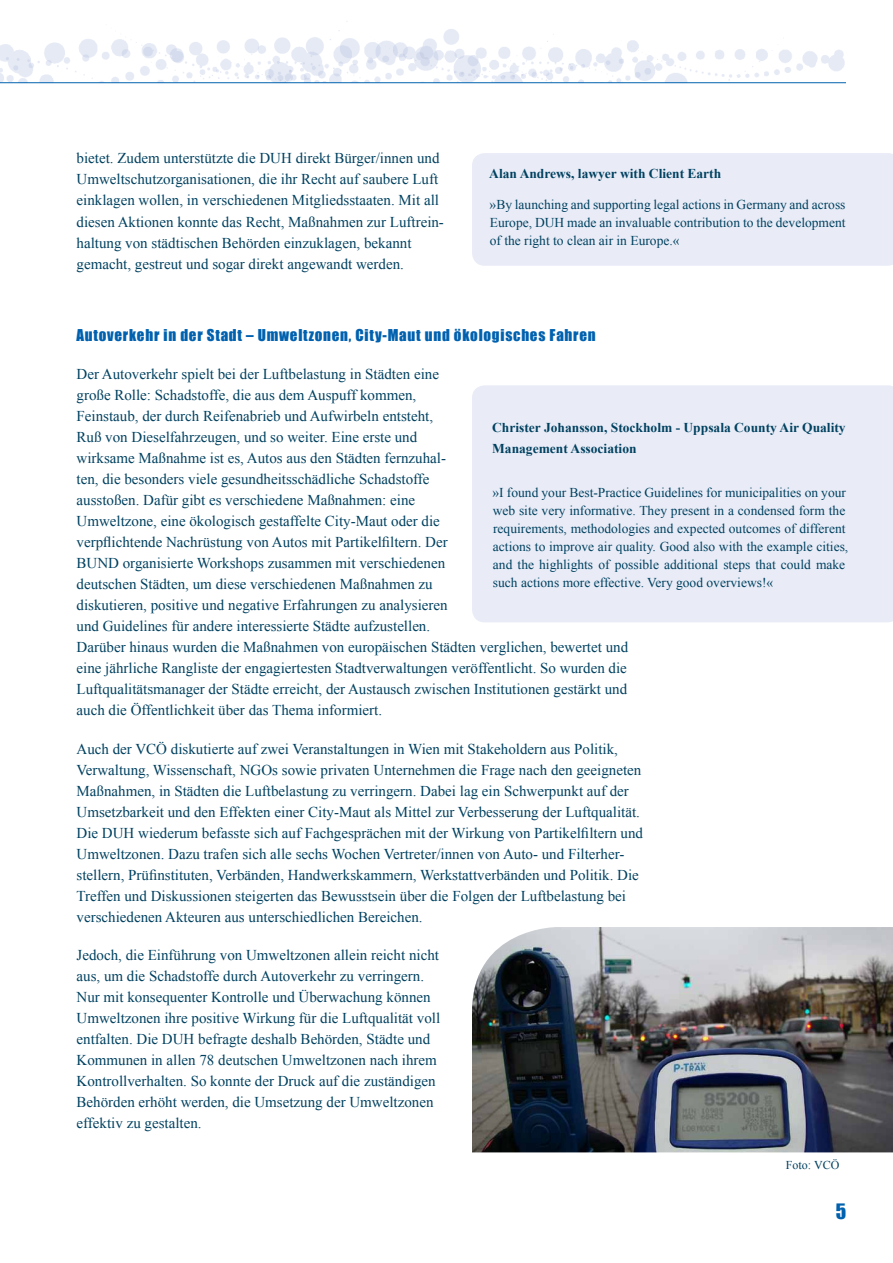
<style>
.page{position:relative;width:893px;height:1263px;background:#fff}
.page>*{position:absolute;margin:0;border:0;box-sizing:border-box;transform-origin:0 0}
.t1{font:19.5px "Impact";color:#0061af}
.t2{font:15px/21px "Times New Roman";color:#004160}
.t3{font:15px "Impact";letter-spacing:.05em;color:#0061af}
.t4{font:13.5px/18px "Times New Roman";color:#004160;text-align:justify}
.t5{font:700 13.5px/21px "Times New Roman";color:#004160}
.t6{font:12px "Times New Roman";color:#004160}
</style>
<div class="page">
<img style="left:472px;top:927px;width:421px;height:225px">
<img style="left:690px;top:49px;width:155px;height:32px">
<img style="left:524px;top:34px;width:164px;height:48px">
<img style="left:0;top:21px;width:524px;height:61px">
<hr style="left:0;top:82px;width:855px;height:1px;background:#0061af">
<div style="left:846px;top:9px;width:47px;height:79px;background:#fff"></div>
<div style="left:472px;top:153px;width:421px;height:113px;background:#e9ecf7"></div>
<div style="left:472px;top:385px;width:421px;height:237px;background:#e9ecf7"></div>
<p class="t2" style="left:77px;top:148px;width:369px">bietet. Zudem unterstützte die DUH direkt Bürger/innen und Umweltschutzorganisationen, die ihr Recht auf saubere Luft einklagen wollen, in verschiedenen Mitgliedsstaaten. Mit all diesen Aktionen konnte das Recht, Maßnahmen zur Luftrein&shy;haltung von städtischen Behörden einzuklagen, bekannt gemacht, gestreut und sogar direkt angewandt werden.</p>
<p class="t5" style="left:489px;top:163px;width:234px">Alan Andrews, lawyer with Client Earth</p>
<p class="t4" style="left:490px;top:195px;width:357px">»By launching and supporting legal actions in Germany and across Europe, DUH made an invaluable contribution to the development of the right to clean air in Europe.«</p>
<p class="t3" style="left:77px;top:324px;width:521px">Autoverkehr in der Stadt – Umweltzonen, City-Maut und ökologisches Fahren</p>
<p class="t2" style="left:77px;top:364px;width:553px">Der Autoverkehr spielt bei der Luftbelastung in Städten eine<br>große Rolle: Schadstoffe, die aus dem Auspuff kommen,<br>Feinstaub, der durch Reifenabrieb und Aufwirbeln entsteht,<br>Ruß von Dieselfahrzeugen, und so weiter. Eine erste und<br>wirksame Maßnahme ist es, Autos aus den Städten fernzuhal-<br>ten, die besonders viele gesundheitsschädliche Schadstoffe<br>ausstoßen. Dafür gibt es verschiedene Maßnahmen: eine<br>Umweltzone, eine ökologisch gestaffelte City-Maut oder die<br>verpflichtende Nachrüstung von Autos mit Partikelfiltern. Der<br>BUND organisierte Workshops zusammen mit verschiedenen<br>deutschen Städten, um diese verschiedenen Maßnahmen zu<br>diskutieren, positive und negative Erfahrungen zu analysieren<br>und Guidelines für andere interessierte Städte aufzustellen.<br>Darüber hinaus wurden die Maßnahmen von europäischen Städten verglichen, bewertet und eine jährliche Rangliste der engagiertesten Stadtverwaltungen veröffentlicht. So wurden die Luftqualitätsmanager der Städte erreicht, der Austausch zwischen Institutionen gestärkt und auch die Öffentlichkeit über das Thema informiert.</p>
<p class="t2" style="left:77px;top:738px;width:568px">Auch der VCÖ diskutierte auf zwei Veranstaltungen in Wien mit Stakeholdern aus Politik, Verwaltung, Wissenschaft, NGOs sowie privaten Unternehmen die Frage nach den geeigneten Maßnahmen, in Städten die Luftbelastung zu verringern. Dabei lag ein Schwerpunkt auf der Umsetzbarkeit und den Effekten einer City-Maut als Mittel zur Verbesserung der Luftqualität.<br>Die DUH wiederum befasste sich auf Fachgesprächen mit der Wirkung von Partikelfiltern und Umweltzonen. Dazu trafen sich alle sechs Wochen Vertreter/innen von Auto- und Filterher&shy;stellern, Prüfinstituten, Verbänden, Handwerkskammern, Werkstattverbänden und Politik. Die Treffen und Diskussionen steigerten das Bewusstsein über die Folgen der Luftbelastung bei verschiedenen Akteuren aus unterschiedlichen Bereichen.</p>
<p class="t2" style="left:77px;top:944px;width:365px">Jedoch, die Einführung von Umweltzonen allein reicht nicht aus, um die Schadstoffe durch Autoverkehr zu verringern.<br>Nur mit konsequenter Kontrolle und Überwachung können Umweltzonen ihre positive Wirkung für die Luftqualität voll entfalten. Die DUH befragte deshalb Behörden, Städte und Kommunen in allen 78 deutschen Umweltzonen nach ihrem Kontrollverhalten. So konnte der Druck auf die zuständigen Behörden erhöht werden, die Umsetzung der Umweltzonen effektiv zu gestalten.</p>
<p class="t5" style="left:492px;top:417px;width:355px">Christer Johansson, Stockholm - Uppsala County Air Quality<br>Management Association</p>
<p class="t4" style="left:493px;top:483px;width:357px;text-align:left">»I found your Best-Practice Guidelines for municipalities on your web site very informative. They present in a condensed form the requirements, methodologies and expected outcomes of different actions to improve air quality. Good also with the example cities, and the highlights of possible additional steps that could make such actions more effective. Very good overviews!«</p>
<p class="t6" style="left:786px;top:1157px;width:55px">Foto: VCÖ</p>
<h1 class="t1" style="left:836px;top:1196px;width:12px">5</h1>
</div>
